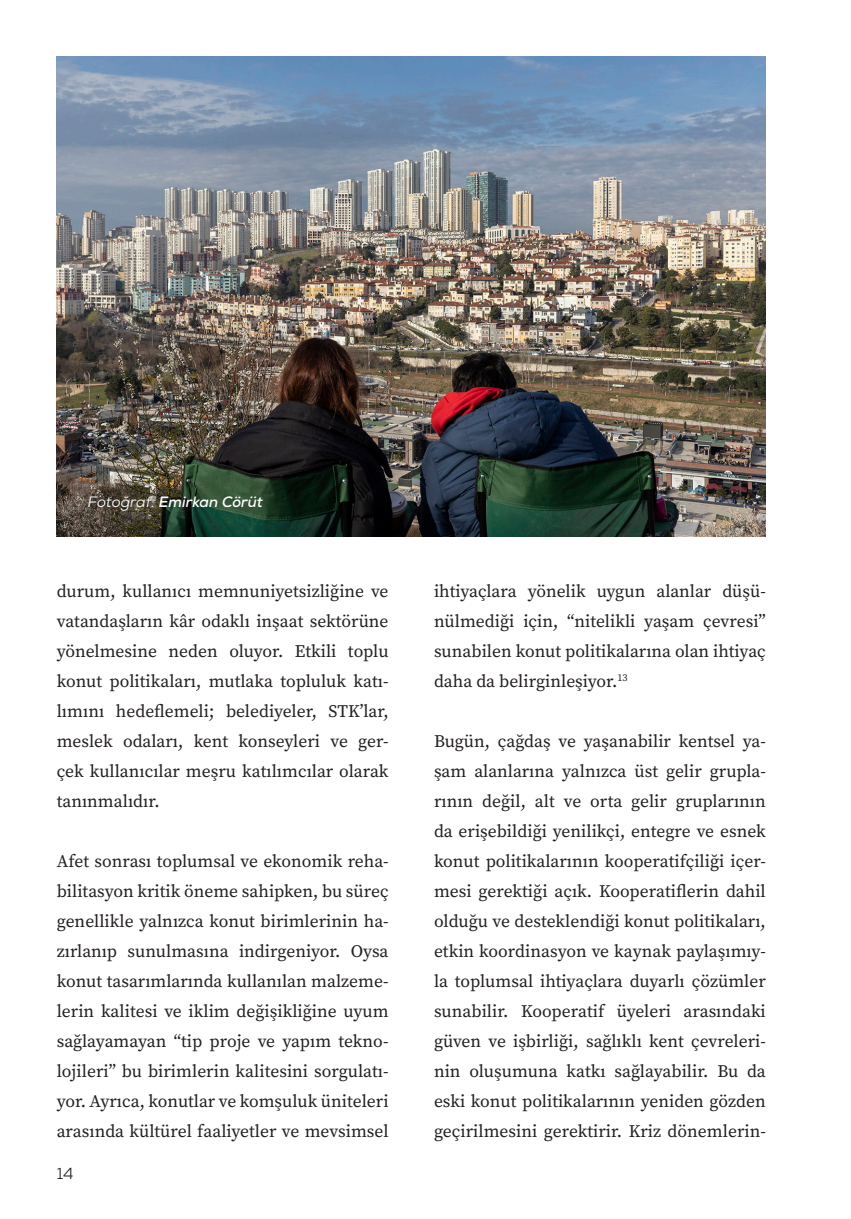
<style>
.page{position:relative;width:851px;height:1219px;background:#fff}
.page>*{position:absolute;margin:0;border:0;box-sizing:border-box;transform-origin:0 0}
.Düz_Yazı{font:17.6px/30px "Source Serif Variable";color:#231f20;text-align:justify}
.t1{font:16px "Nexa";color:#231f20}
.Fortoğraf_Kredisi{font:italic 700 15px "Nexa";color:#fff}
.s1{font-weight:400}
</style>
<div class="page">
<img style="left:57px;top:57px;width:708px;height:480px">
<p class="Fortoğraf_Kredisi" style="left:88px;top:492px;width:176px"><span class="s1">Fotoğraf:</span> Emirkan Cörüt</p>
<p class="Düz_Yazı" style="left:57px;top:576px;width:333px">durum, kullanıcı memnuniyetsizliğine ve vatandaşların kâr odaklı inşaat sektörüne yönelmesine neden oluyor. Etkili toplu konut politikaları, mutlaka topluluk katı&shy;lımını hedeflemeli; belediyeler, STK’lar, meslek odaları, kent konseyleri ve ger&shy;çek kullanıcılar meşru katılımcılar olarak tanınmalıdır.</p>
<p class="Düz_Yazı" style="left:57px;top:846px;width:333px">Afet sonrası toplumsal ve ekonomik reha&shy;bilitasyon kritik öneme sahipken, bu süreç genellikle yalnızca konut birimlerinin ha&shy;zırlanıp sunulmasına indirgeniyor. Oysa konut tasarımlarında kullanılan malzeme&shy;lerin kalitesi ve iklim değişikliğine uyum sağlayamayan “tip proje ve yapım tekno&shy;lojileri” bu birimlerin kalitesini sorgulatı&shy;yor. Ayrıca, konutlar ve komşuluk üniteleri arasında kültürel faaliyetler ve mevsimsel</p>
<p class="t1" style="left:57px;top:1163px;width:18px">14</p>
<p class="Düz_Yazı" style="left:434px;top:576px;width:333px">ihtiyaçlara yönelik uygun alanlar düşü&shy;nülmediği için, “nitelikli yaşam çevresi” sunabilen konut politikalarına olan ihtiyaç daha da belirginleşiyor.<sup>13</sup></p>
<p class="Düz_Yazı" style="left:434px;top:726px;width:333px">Bugün, çağdaş ve yaşanabilir kentsel ya&shy;şam alanlarına yalnızca üst gelir grupla&shy;rının değil, alt ve orta gelir gruplarının da erişebildiği yenilikçi, entegre ve esnek konut politikalarının kooperatifçiliği içer&shy;mesi gerektiği açık. Kooperatiflerin dahil olduğu ve desteklendiği konut politikaları, etkin koordinasyon ve kaynak paylaşımıy&shy;la toplumsal ihtiyaçlara duyarlı çözümler sunabilir. Kooperatif üyeleri arasındaki güven ve işbirliği, sağlıklı kent çevreleri&shy;nin oluşumuna katkı sağlayabilir. Bu da eski konut politikalarının yeniden gözden geçirilmesini gerektirir. Kriz dönemlerin-</p>
</div>
